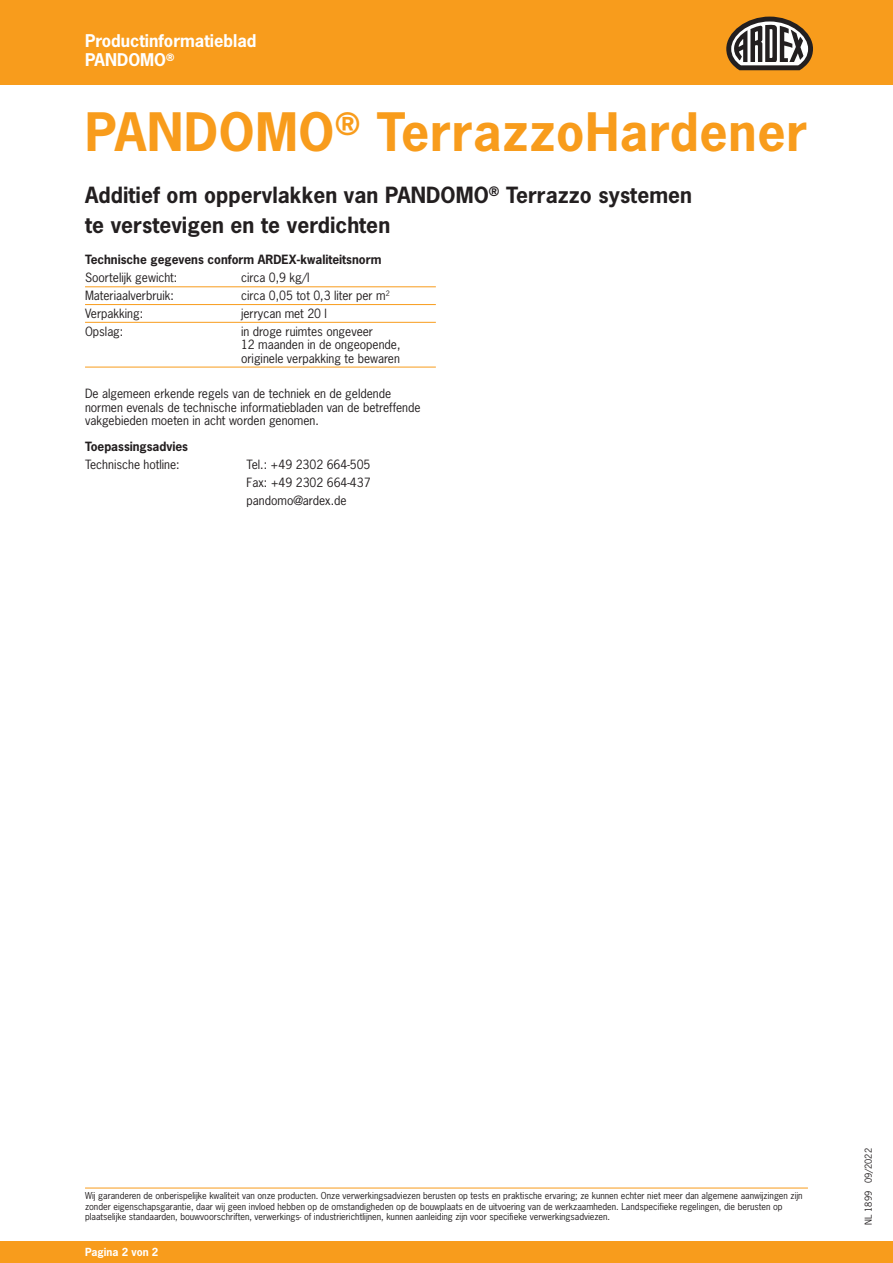
<style>
.page{position:relative;width:893px;height:1263px;background:#fff}
.page>*{position:absolute;margin:0;border:0;box-sizing:border-box;transform-origin:0 0}
.t1{font:700 49.8px "News Gothic Std";letter-spacing:.015em;color:#f89c1c}
.t2{font:700 21px/30px "News Gothic Std";letter-spacing:.005em;color:#231f20}
.t3{font:700 16.5px/19.5px "News Gothic Std";color:#fff}
.t4{font:12px/13.5px "News Gothic Std";color:#231f20}
.t5{font:700 12px "News Gothic Std";color:#231f20}
.t6{font:700 10.5px "News Gothic Std";color:#fff}
.t7{font:9px/10.5px "News Gothic Std";color:#231f20}
</style>
<div class="page">
<div style="left:0;top:0;width:893px;height:85px;background:#f89c1c"></div>
<div style="left:0;top:1242px;width:893px;height:21px;background:#f89c1c"></div>
<hr style="left:85px;top:286px;width:351px;height:1px;background:#f89c1c">
<hr style="left:85px;top:304px;width:351px;height:1px;background:#f89c1c">
<hr style="left:85px;top:322px;width:351px;height:1px;background:#f89c1c">
<hr style="left:85px;top:367px;width:351px;height:1px;background:#f89c1c">
<svg style="left:726px;top:17px;width:87px;height:53px"></svg>
<hr style="left:85px;top:1188px;width:723px;height:1px;background:#f89c1c">
<h3 class="t3" style="left:85px;top:31px;width:173px">Productinformatieblad<br>PANDOMO<sup>®</sup></h3>
<h1 class="t1" style="left:85px;top:100px;width:724px">PANDOMO<sup>®</sup> TerrazzoHardener</h1>
<h2 class="t2" style="left:85px;top:180px;width:608px">Additief om oppervlakken van PANDOMO<sup>®</sup> Terrazzo systemen te verstevigen en te verdichten</h2>
<h3 class="t5" style="left:85px;top:252px;width:298px">Technische gegevens conform ARDEX-kwaliteitsnorm</h3>
<h3 class="t4" style="left:85px;top:271px;width:94px">Soortelijk gewicht:</h3>
<h3 class="t4" style="left:241px;top:271px;width:70px">circa 0,9 kg/l</h3>
<h3 class="t4" style="left:85px;top:289px;width:90px">Materiaalverbruik:</h3>
<h3 class="t4" style="left:241px;top:289px;width:150px">circa 0,05 tot 0,3 liter per m<sup>2</sup></h3>
<h3 class="t4" style="left:85px;top:306px;width:60px">Verpakking:</h3>
<h3 class="t4" style="left:241px;top:306px;width:87px">jerrycan met 20 l</h3>
<h3 class="t4" style="left:85px;top:324px;width:40px">Opslag:</h3>
<h3 class="t4" style="left:241px;top:324px;width:161px">in droge ruimtes ongeveer<br>12 maanden in de ongeopende, originele verpakking te bewaren</h3>
<h3 class="t4" style="left:85px;top:387px;width:337px">De algemeen erkende regels van de techniek en de geldende normen evenals de technische informatiebladen van de betreffende vakgebieden moeten in acht worden genomen.</h3>
<h3 class="t5" style="left:85px;top:439px;width:105px">Toepassingsadvies</h3>
<h3 class="t4" style="left:85px;top:458px;width:96px">Technische hotline:</h3>
<h3 class="t4" style="left:247px;top:456px;width:125px;line-height:17.7px;text-align:justify">Tel.: +49 2302 664-505<br>Fax: +49 2302 664-437 pandomo@ardex.de</h3>
<p class="t7" style="left:85px;top:1191px;width:719px">Wij garanderen de onberispelijke kwaliteit van onze producten. Onze verwerkingsadviezen berusten op tests en praktische ervaring; ze kunnen echter niet meer dan algemene aanwijzingen zijn zonder eigenschapsgarantie, daar wij geen invloed hebben op de omstandigheden op de bouwplaats en de uitvoering van de werkzaamheden. Landspecifieke regelingen, die berusten op plaatselijke standaarden, bouwvoorschriften, verwerkings- of industrierichtlijnen, kunnen aanleiding zijn voor specifieke verwerkingsadviezen.</p>
<p class="t6" style="left:85px;top:1245px;width:75px">Pagina 2 von 2</p>
<p class="t7" style="left:863px;top:1225px;width:78px;rotate:-90deg">NL 1899 09/2022</p>
</div>
